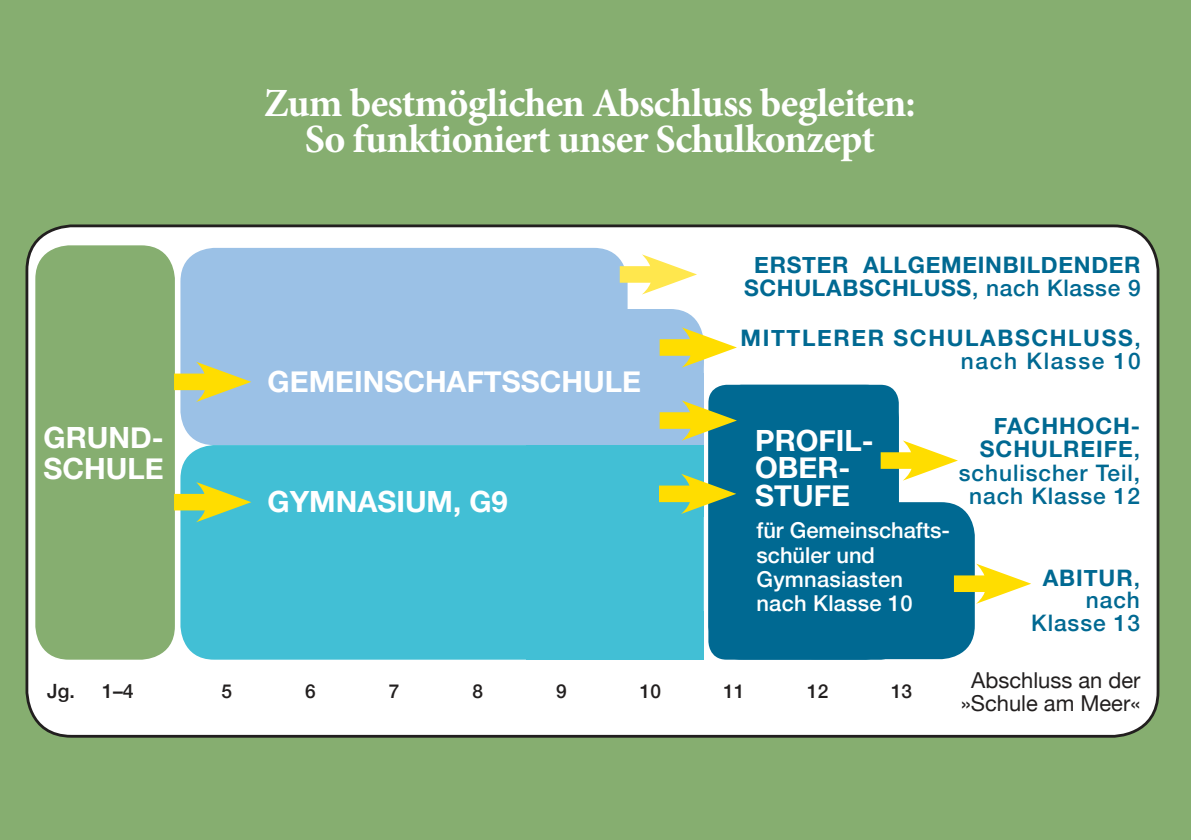
<style>
.page{position:relative;width:1191px;height:840px;background:#fff}
.page>*{position:absolute;margin:0;border:0;box-sizing:border-box;transform-origin:0 0}
.t1{font:700 40px/36px "Minion Pro";letter-spacing:-.02em;color:#fff;text-align:center}
.t2{font:700 29.2px/27.6px "Helvetica Neue";color:#fff}
.t3{font:500 22.8px/23.4px "Helvetica Neue";letter-spacing:.04em;color:#006992;text-align:right}
.t4{font:700 22.8px/23.4px "Helvetica Neue";letter-spacing:.03em;color:#006992;text-align:center}
.t5{font:700 22.8px/23.4px "Helvetica Neue";letter-spacing:.07em;color:#006992;text-align:right}
.t6{font:500 21.8px/24.2px "Helvetica Neue";color:#fff}
.t7{font:21.8px/23.4px "Helvetica Neue";color:#221f1f;text-align:center}
.t8{font:500 19.6px "Helvetica Neue";color:#221f1f}
.t9{font:500 19px "Helvetica Neue";color:#221f1f}
.s1{font-weight:500}
.s2{font-weight:700}
</style>
<div class="page">
<div style="left:0;top:0;width:1191px;height:839px;background:#86ae70"></div>
<div style="left:27px;top:226px;width:1131px;height:509px;background:#fff;border-radius:45px"></div>
<div style="left:26px;top:224px;width:1133px;height:513px;border:3px solid #221f1f;border-radius:45px"></div>
<div style="left:35px;top:245px;width:140px;height:414px;background:#86ae70;border-radius:34px"></div>
<div style="left:180px;top:248px;width:447px;height:197px;background:#9bc1e6;border-radius:34px"></div>
<div style="left:468px;top:309px;width:236px;height:84px;background:#9bc1e6;border-radius:34px"></div>
<div style="left:180px;top:445px;width:524px;height:214px;background:#42bfd5;border-radius:34px"></div>
<div style="left:174px;top:373px;width:45px;height:17px;background:#fd0"></div>
<svg style="left:196px;top:362px;width:55px;height:40px"></svg>
<div style="left:174px;top:493px;width:45px;height:17px;background:#fd0"></div>
<svg style="left:196px;top:482px;width:55px;height:40px"></svg>
<div style="left:462px;top:327px;width:242px;height:117px;background:#9bc1e6;border-radius:34px"></div>
<div style="left:620px;top:266px;width:45px;height:16px;background:#ffe74d"></div>
<svg style="left:642px;top:254px;width:55px;height:40px"></svg>
<div style="left:659px;top:339px;width:45px;height:16px;background:#fd0"></div>
<svg style="left:681px;top:327px;width:56px;height:40px"></svg>
<div style="left:708px;top:384px;width:190px;height:275px;background:#006992;border-radius:18px"></div>
<div style="left:526px;top:373px;width:178px;height:72px;background:#9bc1e6"></div>
<div style="left:659px;top:412px;width:45px;height:16px;background:#fd0"></div>
<svg style="left:681px;top:400px;width:56px;height:40px"></svg>
<div style="left:526px;top:445px;width:178px;height:71px;background:#42bfd5"></div>
<div style="left:526px;top:610px;width:178px;height:49px;background:#42bfd5"></div>
<div style="left:659px;top:485px;width:45px;height:17px;background:#fd0"></div>
<svg style="left:681px;top:473px;width:55px;height:40px"></svg>
<div style="left:781px;top:502px;width:193px;height:156px;background:#006992;border-radius:34px"></div>
<div style="left:954px;top:575px;width:45px;height:16px;background:#fd0"></div>
<svg style="left:976px;top:563px;width:55px;height:40px"></svg>
<div style="left:880px;top:452px;width:45px;height:16px;background:#fd0"></div>
<svg style="left:902px;top:440px;width:56px;height:40px"></svg>
<p class="t2" style="left:43px;top:423px;width:122px;line-height:30.8px">GRUND-<br>SCHULE</p>
<p class="t8" style="left:47px;top:683px;width:88px">Jg. 1–4</p>
<h1 class="t1" style="left:264px;top:86px;width:653px">Zum bestmöglichen Abschluss begleiten:<br>So funktioniert unser Schulkonzept</h1>
<p class="t2" style="left:268px;top:369px;width:375px">GEMEINSCHAFTSSCHULE</p>
<p class="t2" style="left:268px;top:489px;width:242px">GYMNASIUM, G9</p>
<p class="t4" style="left:744px;top:254px;width:398px">ERSTER ALLGEMEINBILDENDER<br>SCHULABSCHLUSS<span class="s1">, nach Klasse 9</span></p>
<p class="t5" style="left:740px;top:327px;width:401px">MITTLERER SCHULABSCHLUSS<span class="s1">, nach Klasse 10</span></p>
<p class="t2" style="left:755px;top:428px;width:120px">PROFIL-<br>OBER-<br>STUFE</p>
<p class="t6" style="left:756px;top:520px;width:195px">für Gemeinschafts&shy;schüler und<br>Gymnasiasten nach Klasse 10</p>
<p class="t3" style="left:959px;top:416px;width:183px"><span class="s2">FACHHOCH-<br>SCHULREIFE</span>, schulischer Teil, nach Klasse 12</p>
<p class="t3" style="left:1031px;top:567px;width:110px;line-height:22.8px"><span class="s2">ABITUR</span>, nach<br>Klasse 13</p>
<p class="t9" style="left:221px;top:683px;width:12px">5</p>
<p class="t9" style="left:305px;top:683px;width:12px">6</p>
<p class="t9" style="left:389px;top:683px;width:12px">7</p>
<p class="t9" style="left:472px;top:683px;width:12px">8</p>
<p class="t9" style="left:556px;top:683px;width:12px">9</p>
<p class="t9" style="left:640px;top:683px;width:23px">10</p>
<p class="t9" style="left:723px;top:683px;width:23px">11</p>
<p class="t9" style="left:807px;top:683px;width:23px">12</p>
<p class="t9" style="left:891px;top:683px;width:23px">13</p>
<p class="t7" style="left:960px;top:668px;width:181px">Abschluss an der »Schule am Meer«</p>
</div>
